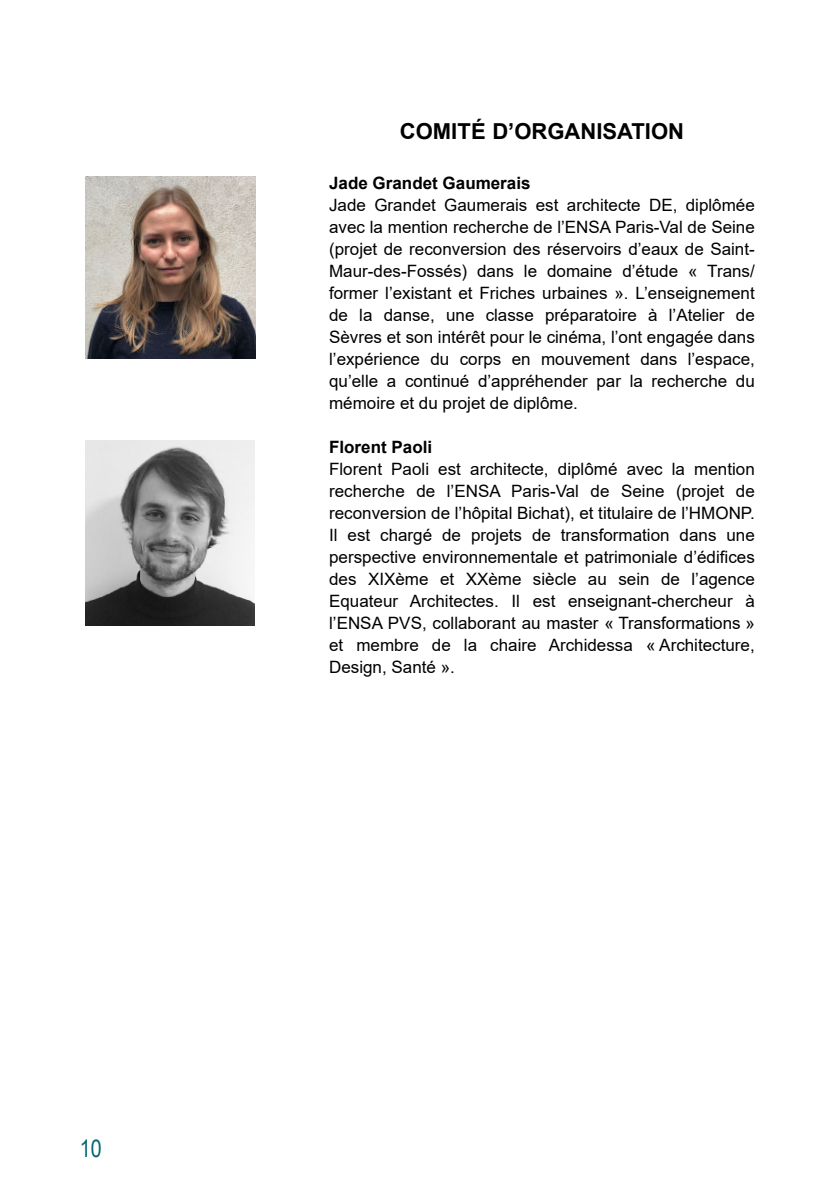
<style>
.page{position:relative;width:840px;height:1191px;background:#fff}
.page>*{position:absolute;margin:0;border:0;box-sizing:border-box;transform-origin:0 0}
.t1{font:24px "Arial Narrow";color:#036572}
.t2{font:700 22px "Arial";color:#000}
.t3{font:17px/22px "Arial";color:#000;text-align:justify}
.t4{font:700 17px "Arial";color:#000}
</style>
<div class="page">
<img style="left:85px;top:441px;width:169px;height:184px">
<img style="left:85px;top:177px;width:170px;height:181px">
<h1 class="t1" style="left:80px;top:1134px;width:23px">10</h1>
<p class="t2" style="left:399px;top:123px;width:285px">COMITÉ D’ORGANISATION</p>
<p class="t4" style="left:329px;top:176px;width:203px">Jade Grandet Gaumerais</p>
<p class="t3" style="left:329px;top:195px;width:427px">Jade Grandet Gaumerais est architecte DE, diplômée avec la mention recherche de l’ENSA Paris-Val de Seine (projet de reconversion des réservoirs d’eaux de Saint-Maur-des-Fossés) dans le domaine d’étude « Trans/ former l’existant et Friches urbaines ». L’enseignement de la danse, une classe préparatoire à l’Atelier de Sèvres et son intérêt pour le cinéma, l’ont engagée dans l’expérience du corps en mouvement dans l’espace, qu’elle a continué d’appréhender par la recherche du mémoire et du projet de diplôme.</p>
<p class="t4" style="left:329px;top:440px;width:104px">Florent Paoli</p>
<p class="t3" style="left:329px;top:459px;width:427px">Florent Paoli est architecte, diplômé avec la mention recherche de l’ENSA Paris-Val de Seine (projet de reconversion de l’hôpital Bichat), et titulaire de l’HMONP.<br>Il est chargé de projets de transformation dans une perspective environnementale et patrimoniale d’édifices des XIXème et XXème siècle au sein de l’agence Equateur Architectes. Il est enseignant-chercheur à l’ENSA PVS, collaborant au master « Transformations » et membre de la chaire Archidessa « Architecture, Design, Santé ».</p>
</div>
